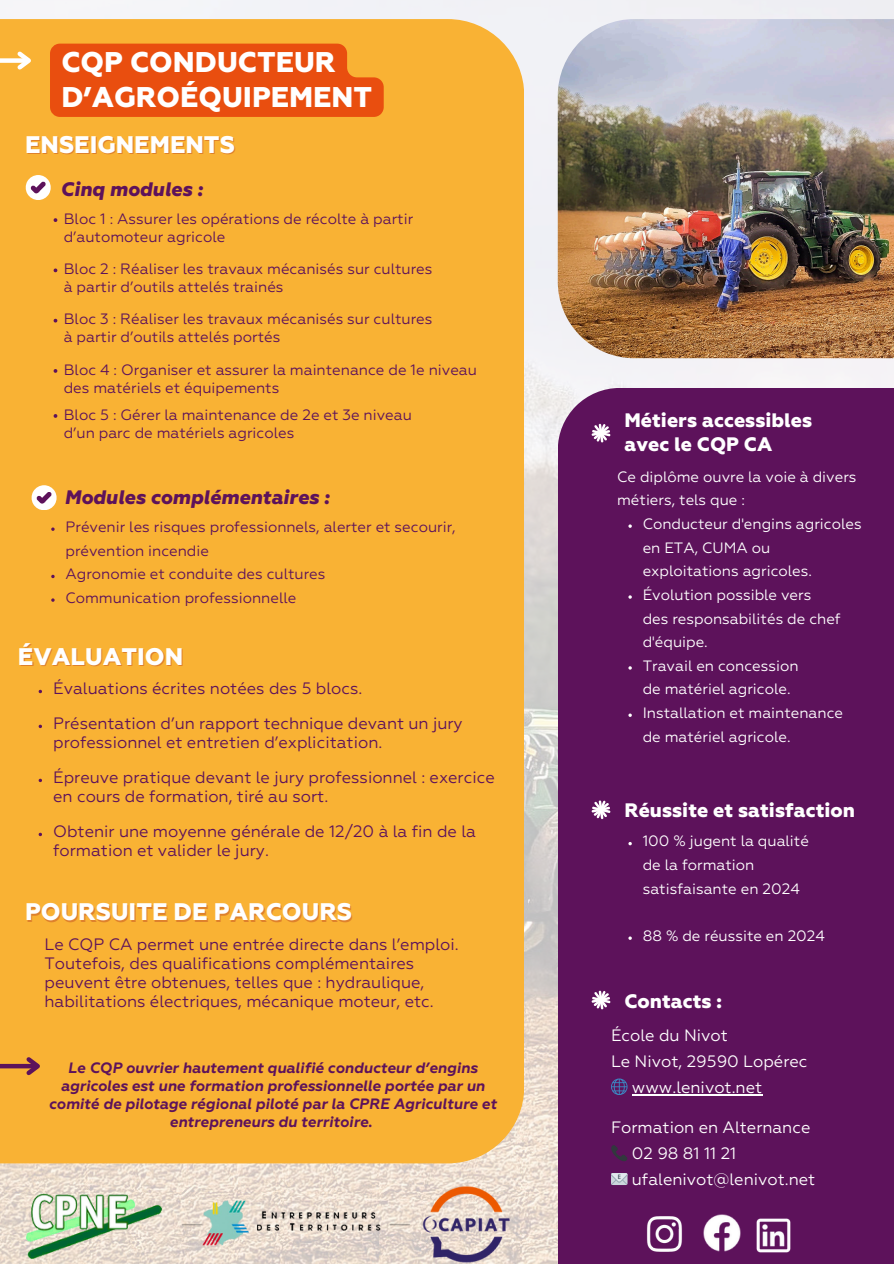
<style>
.page{position:relative;width:894px;height:1264px;background:#fff}
.page>*{position:absolute;margin:0;border:0;box-sizing:border-box;transform-origin:0 0}
.t1{font:800 28.5px/34.8px "Geometria";color:#fff}
.t2{font:800 24px "Geometria";color:#fff}
.t3{font:800 19.5px/23.7px "Geometria";color:#fff}
.t4{font:italic 800 19.5px "Geometria";color:#5d125b}
.t5{font:16.5px/19.2px "Geometria";color:#5d125b}
.t6{font:16.5px "Geometria";color:#fff}
.t7{font:15px/18px "Geometria";color:#5d125b}
.t8{font:15px/23.7px "Geometria";color:#fff}
.t9{font:italic 700 15px/18px "Geometria";color:#5d125b;text-align:center}
</style>
<div class="page">
<img style="left:0;top:0;width:893px;height:1263px">
<div style="left:557px;top:388px;width:336px;height:875px;background:#5d125b"></div>
<div style="left:0;top:19px;width:524px;height:1144px;background:#f9b234"></div>
<img style="left:557px;top:19px;width:336px;height:339px">
<div style="left:0;top:58px;width:29px;height:5px;background:#fff"></div>
<svg style="left:13px;top:48px;width:23px;height:26px"></svg>
<svg style="left:25px;top:175px;width:26px;height:25px"></svg>
<svg style="left:591px;top:424px;width:20px;height:18px"></svg>
<svg style="left:591px;top:800px;width:20px;height:19px"></svg>
<svg style="left:591px;top:990px;width:20px;height:19px"></svg>
<img style="left:644px;top:1213px;width:40px;height:41px">
<img style="left:700px;top:1211px;width:43px;height:43px">
<img style="left:749px;top:1211px;width:48px;height:47px">
<svg style="left:31px;top:485px;width:26px;height:25px"></svg>
<div style="left:0;top:1063px;width:38px;height:5px;background:#5d125b"></div>
<svg style="left:22px;top:1053px;width:23px;height:26px"></svg>
<img style="left:25px;top:1192px;width:137px;height:66px">
<img style="left:173px;top:1192px;width:224px;height:61px">
<div style="left:50px;top:44px;width:333px;height:73px;background:#e94e0f"></div>
<svg style="left:54px;top:218px;width:3px;height:4px"></svg>
<svg style="left:54px;top:268px;width:3px;height:4px"></svg>
<svg style="left:54px;top:369px;width:3px;height:4px"></svg>
<svg style="left:54px;top:414px;width:3px;height:4px"></svg>
<svg style="left:628px;top:524px;width:3px;height:4px"></svg>
<svg style="left:628px;top:713px;width:3px;height:4px"></svg>
<hr style="left:631px;top:1094px;width:131px;height:1px;background:#fff">
<svg style="left:51px;top:527px;width:4px;height:4px"></svg>
<svg style="left:51px;top:574px;width:4px;height:4px"></svg>
<svg style="left:51px;top:598px;width:4px;height:3px"></svg>
<img style="left:397px;top:1177px;width:138px;height:86px">
<svg style="left:39px;top:689px;width:3px;height:4px"></svg>
<svg style="left:39px;top:724px;width:3px;height:4px"></svg>
<svg style="left:39px;top:778px;width:3px;height:4px"></svg>
<svg style="left:39px;top:832px;width:3px;height:4px"></svg>
<svg style="left:611px;top:1078px;width:16px;height:16px"></svg>
<svg style="left:611px;top:1145px;width:16px;height:16px"></svg>
<svg style="left:611px;top:1173px;width:16px;height:11px"></svg>
<h1 class="t1" style="left:61px;top:46px;width:312px">CQP CONDUCTEUR<br>D’AGROÉQUIPEMENT</h1>
<p class="t2" style="left:25px;top:134px;width:211px">ENSEIGNEMENTS</p>
<h2 class="t4" style="left:61px;top:181px;width:143px">Cinq modules :</h2>
<p class="t7" style="left:64px;top:211px;width:351px">Bloc 1 : Assurer les opérations de récolte à partir d’automoteur agricole</p>
<h3 class="t7" style="left:64px;top:261px;width:370px">Bloc 2 : Réaliser les travaux mécanisés sur cultures à partir d’outils attelés trainés</h3>
<p class="t7" style="left:64px;top:311px;width:370px">Bloc 3 : Réaliser les travaux mécanisés sur cultures à partir d’outils attelés portés</p>
<p class="t7" style="left:64px;top:361px;width:414px">Bloc 4 : Organiser et assurer la maintenance de 1e niveau des matériels et équipements</p>
<p class="t7" style="left:64px;top:406px;width:349px">Bloc 5 : Gérer la maintenance de 2e et 3e niveau d’un parc de matériels agricoles</p>
<p class="t3" style="left:624px;top:409px;width:189px">Métiers accessibles avec le CQP CA</p>
<p class="t8" style="left:617px;top:465px;width:241px">Ce diplôme ouvre la voie à divers métiers, tels que :</p>
<p class="t8" style="left:642px;top:513px;width:220px">Conducteur d'engins agricoles en ETA, CUMA ou exploitations agricoles.</p>
<p class="t8" style="left:642px;top:584px;width:199px">Évolution possible vers des responsabilités de chef d'équipe.</p>
<p class="t8" style="left:642px;top:654px;width:157px">Travail en concession de matériel agricole.</p>
<p class="t8" style="left:642px;top:702px;width:202px">Installation et maintenance de matériel agricole.</p>
<p class="t4" style="left:65px;top:489px;width:266px">Modules complémentaires :</p>
<p class="t7" style="left:65px;top:516px;width:391px;line-height:23.7px">Prévenir les risques professionnels, alerter et secourir, prévention incendie</p>
<p class="t7" style="left:65px;top:566px;width:261px">Agronomie et conduite des cultures</p>
<p class="t7" style="left:65px;top:589px;width:232px">Communication professionnelle</p>
<p class="t2" style="left:18px;top:646px;width:167px">ÉVALUATION</p>
<p class="t5" style="left:53px;top:680px;width:310px">Évaluations écrites notées des 5 blocs.</p>
<p class="t5" style="left:53px;top:715px;width:411px">Présentation d’un rapport technique devant un jury professionnel et entretien d’explicitation.</p>
<p class="t5" style="left:53px;top:769px;width:443px">Épreuve pratique devant le jury professionnel : exercice en cours de formation, tiré au sort.</p>
<h3 class="t5" style="left:53px;top:823px;width:424px">Obtenir une moyenne générale de 12/20 à la fin de la formation et valider le jury.</h3>
<h2 class="t3" style="left:624px;top:799px;width:232px">Réussite et satisfaction</h2>
<p class="t8" style="left:642px;top:830px;width:168px">100 % jugent la qualité de la formation satisfaisante en 2024</p>
<p class="t8" style="left:642px;top:925px;width:184px">88 % de réussite en 2024</p>
<p class="t2" style="left:25px;top:901px;width:328px">POURSUITE DE PARCOURS</p>
<h3 class="t5" style="left:44px;top:935px;width:415px">Le CQP CA permet une entrée directe dans l’emploi.<br>Toutefois, des qualifications complémentaires peuvent être obtenues, telles que : hydraulique, habilitations électriques, mécanique moteur, etc.</h3>
<p class="t3" style="left:624px;top:990px;width:99px">Contacts :</p>
<p class="t6" style="left:611px;top:1028px;width:118px">École du Nivot</p>
<h2 class="t6" style="left:611px;top:1054px;width:198px">Le Nivot, 29590 Lopérec</h2>
<p class="t6" style="left:631px;top:1080px;width:132px">www.lenivot.net</p>
<p class="t6" style="left:611px;top:1120px;width:201px">Formation en Alternance</p>
<h4 class="t6" style="left:631px;top:1146px;width:106px">02 98 81 11 21</h4>
<h3 class="t6" style="left:631px;top:1172px;width:185px">ufalenivot@lenivot.net</h3>
<p class="t9" style="left:49px;top:1060px;width:449px">Le CQP ouvrier hautement qualifié conducteur d’engins agricoles est une formation professionnelle portée par un comité de pilotage régional piloté par la CPRE Agriculture et entrepreneurs du territoire.</p>
</div>
